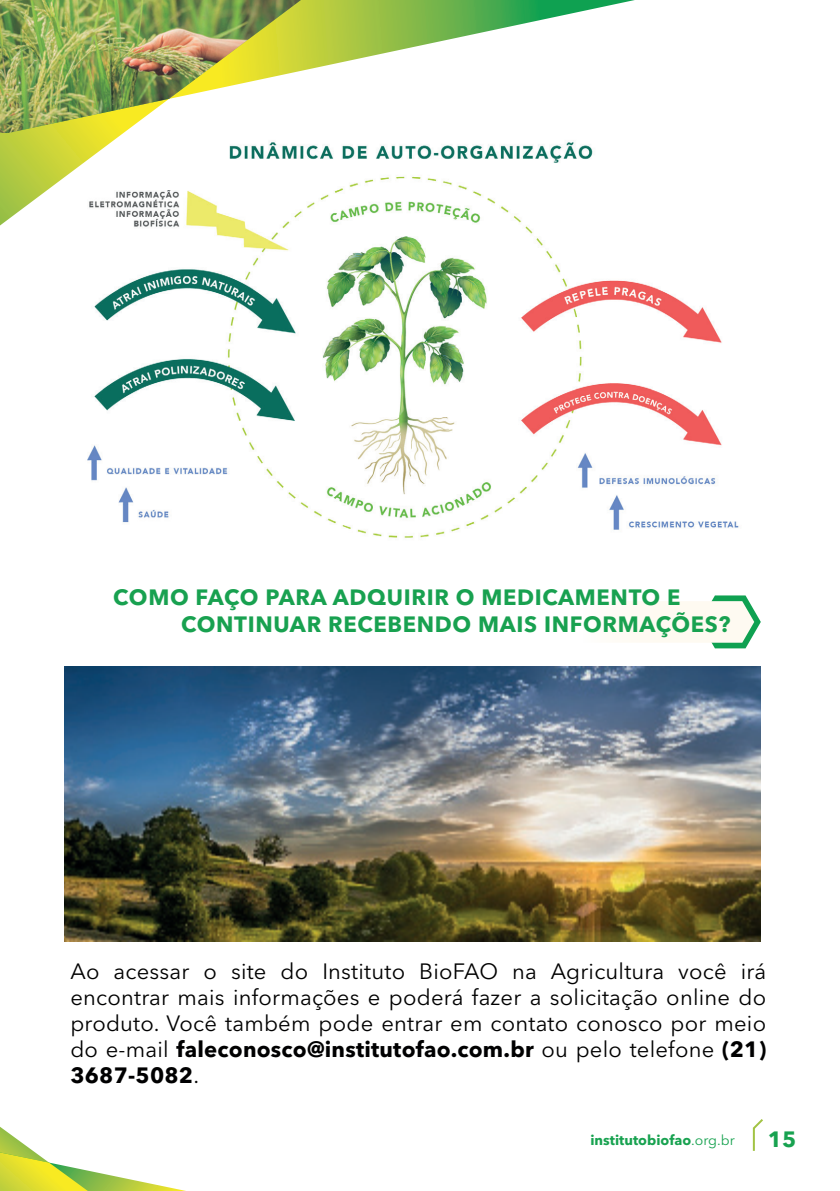
<style>
.page{position:relative;width:840px;height:1191px;background:#fff}
.page>*{position:absolute;margin:0;border:0;box-sizing:border-box;transform-origin:0 0}
.t1{font:22px/26px "Avenir Next LT Pro";letter-spacing:.01em;color:#000001;text-align:justify}
.t2{font:700 22px "Avenir Next LT Pro";letter-spacing:.03em;color:#18a150}
.t3{font:700 22px "Avenir Next LT Pro";color:#18a250}
.t4{font:700 14px "Avenir Next LT Pro";color:#18a250}
.s1{font-weight:700}
.s2{font-weight:400}
</style>
<div class="page">
<svg style="left:752px;top:1119px;width:11px;height:32px"></svg>
<svg style="left:0;top:1127px;width:186px;height:64px"></svg>
<img style="left:87px;top:142px;width:652px;height:396px">
<svg style="left:0;top:133px;width:301px;height:92px"></svg>
<svg style="left:301px;top:0;width:333px;height:71px"></svg>
<img style="left:0;top:0;width:301px;height:133px">
<svg style="left:622px;top:595px;width:138px;height:53px"></svg>
<img style="left:65px;top:666px;width:695px;height:275px">
<p class="t2" style="left:113px;top:584px;width:568px">COMO FAÇO PARA ADQUIRIR O MEDICAMENTO E</p>
<p class="t2" style="left:181px;top:610px;width:550px">CONTINUAR RECEBENDO MAIS INFORMAÇÕES?</p>
<p class="t1" style="left:70px;top:958px;width:697px">Ao acessar o site do Instituto BioFAO na Agricultura você irá encontrar mais informações e poderá fazer a solicitação online do produto. Você também pode entrar em contato conosco por meio do e-mail <span class="s1">faleconosco@institutofao.com.br</span> ou pelo telefone <span class="s1">(21)<br>3687-5082</span>.</p>
<p class="t4" style="left:590px;top:1131px;width:146px">institutobiofao<span class="s2">.org.br</span></p>
<p class="t3" style="left:767px;top:1125px;width:30px">15</p>
</div>
